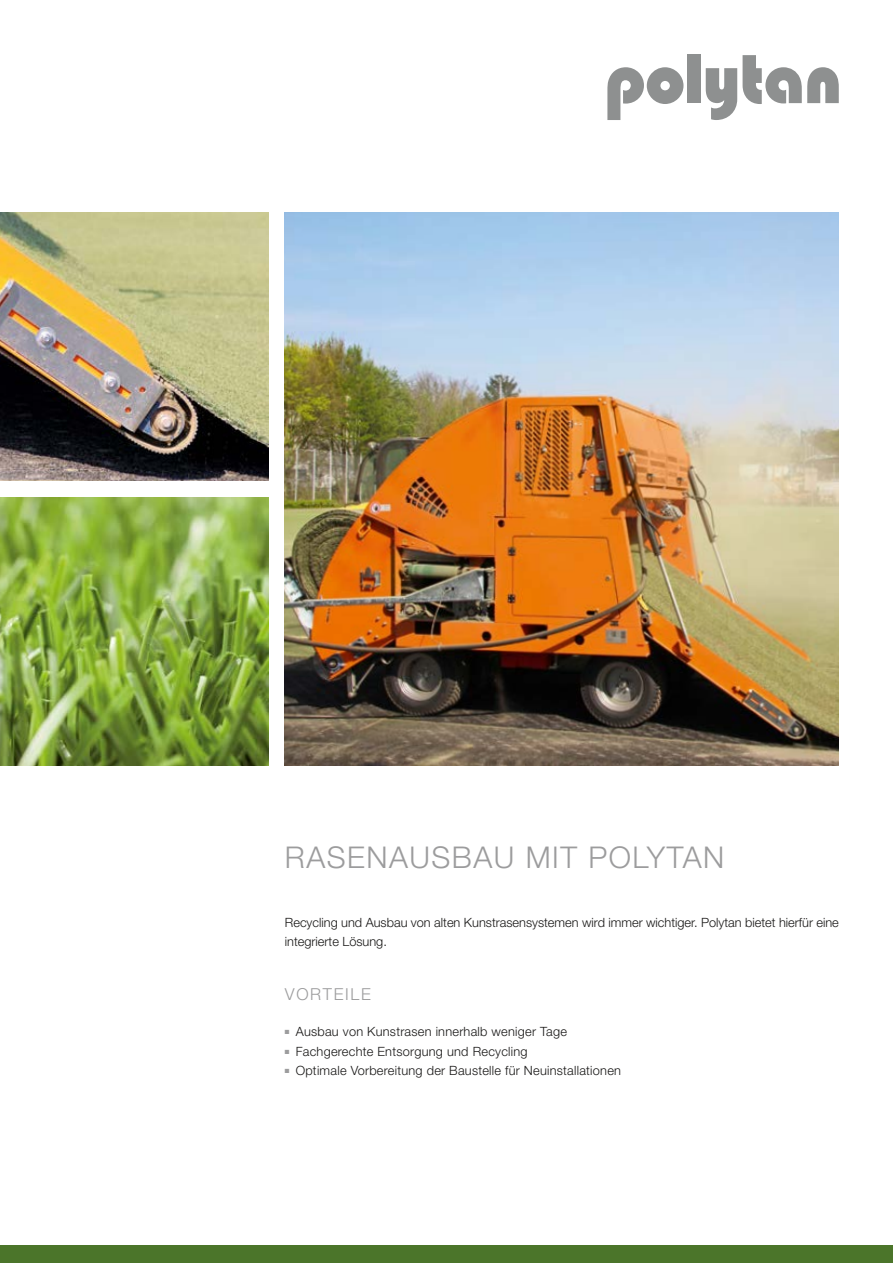
<style>
.page{position:relative;width:893px;height:1263px;background:#fff}
.page>*{position:absolute;margin:0;border:0;box-sizing:border-box;transform-origin:0 0}
.t1{font:300 30px "Helvetica Neue LT Std";letter-spacing:.05em;color:#9c9c9d}
.t2{font:300 16.5px "Helvetica Neue LT Std";letter-spacing:.1em;color:#9c9c9d}
.t3{font:300 12.75px "Helvetica Neue LT Std";letter-spacing:.02em;color:#181716}
.t4{font:300 12.75px/19.5px "Helvetica Neue LT Std";color:#181716}
</style>
<div class="page">
<div style="left:0;top:1246px;width:893px;height:17px;background:#4b752a"></div>
<img style="left:0;top:213px;width:268px;height:267px">
<div style="left:687px;top:54px;width:13px;height:49px;background:#8e9090"></div>
<svg style="left:706px;top:68px;width:31px;height:52px"></svg>
<svg style="left:743px;top:55px;width:96px;height:49px"></svg>
<svg style="left:607px;top:67px;width:76px;height:53px"></svg>
<img style="left:285px;top:213px;width:554px;height:552px">
<img style="left:0;top:497px;width:268px;height:268px">
<h1 class="t1" style="left:285px;top:839px;width:441px">RASENAUSBAU MIT POLYTAN</h1>
<p class="t4" style="left:285px;top:912px;width:555px">Recycling und Ausbau von alten Kunstrasensystemen wird immer wichtiger. Polytan bietet hierfür eine integrierte Lösung.</p>
<p class="t2" style="left:285px;top:984px;width:87px">VORTEILE</p>
<p class="t3" style="left:285px;top:1024px;width:284px"><sup>■</sup> Ausbau von Kunstrasen innerhalb weniger Tage</p>
<p class="t3" style="left:285px;top:1043px;width:244px"><sup>■</sup> Fachgerechte Entsorgung und Recycling</p>
<p class="t3" style="left:285px;top:1063px;width:338px"><sup>■</sup> Optimale Vorbereitung der Baustelle für Neuinstallationen</p>
</div>
